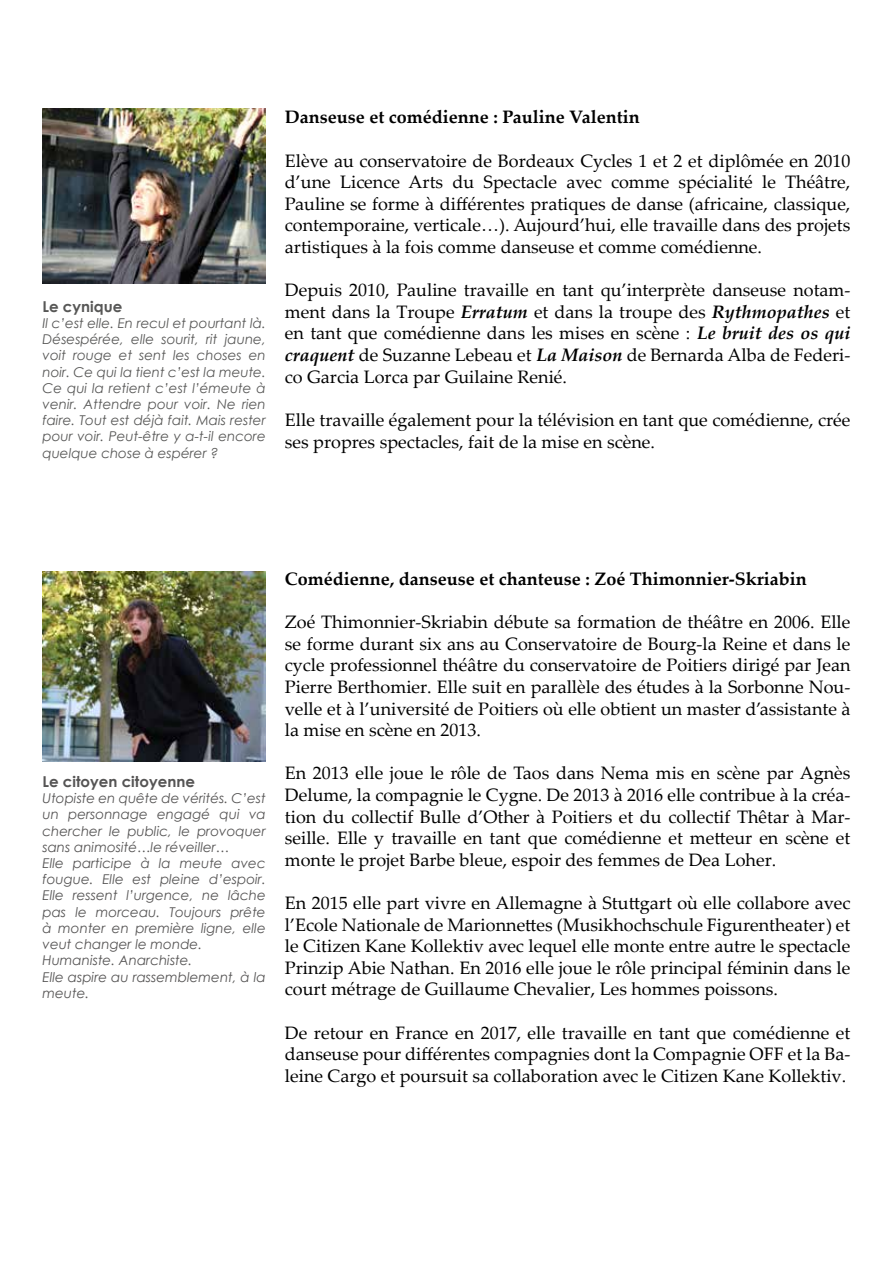
<style>
.page{position:relative;width:893px;height:1263px;background:#fff}
.page>*{position:absolute;margin:0;border:0;box-sizing:border-box;transform-origin:0 0}
.t1{font:18px/21.6px "Palatino Linotype";color:#000;text-align:justify}
.t2{font:700 18px "Palatino Linotype";color:#000}
.t3{font:700 15px "Century Gothic";color:#555454}
.t4{font:700 15px "Century Gothic";color:#575756}
.t5{font:italic 13.5px/16.2px "Century Gothic";color:#555454}
.t6{font:italic 13.5px/16.2px "Century Gothic";color:#575756;text-align:justify}
.s1{font-weight:700;font-style:italic}
</style>
<div class="page">
<img style="left:43px;top:572px;width:223px;height:190px">
<img style="left:43px;top:108px;width:223px;height:176px">
<p class="t4" style="left:43px;top:295px;width:81px">Le cynique</p>
<p class="t6" style="left:43px;top:315px;width:225px">Il c’est elle. En recul et pourtant là.<br>Désespérée, elle sourit, rit jaune, voit rouge et sent les choses en noir. Ce qui la tient c’est la meute.<br>Ce qui la retient c’est l’émeute à venir. Attendre pour voir. Ne rien faire. Tout est déjà fait. Mais rester pour voir. Peut-être y a-t-il encore quelque chose à espérer ?</p>
<p class="t2" style="left:285px;top:105px;width:356px">Danseuse et comédienne : Pauline Valentin</p>
<p class="t1" style="left:285px;top:149px;width:567px">Elève au conservatoire de Bordeaux Cycles 1 et 2 et diplômée en 2010 d’une Licence Arts du Spectacle avec comme spécialité le Théâtre, Pauline se forme à différentes pratiques de danse (africaine, classique, contemporaine, verticale…). Aujourd’hui, elle travaille dans des projets artistiques à la fois comme danseuse et comme comédienne.</p>
<p class="t1" style="left:285px;top:279px;width:567px">Depuis 2010, Pauline travaille en tant qu’interprète danseuse notam&shy;ment dans la Troupe <span class="s1">Erratum</span> et dans la troupe des <span class="s1">Rythmopathes</span> et en tant que comédienne dans les mises en scène : <span class="s1">Le bruit des os qui craquent</span> de Suzanne Lebeau et <span class="s1">La Maison</span> de Bernarda Alba de Federi&shy;co Garcia Lorca par Guilaine Renié.</p>
<p class="t1" style="left:285px;top:408px;width:567px">Elle travaille également pour la télévision en tant que comédienne, crée ses propres spectacles, fait de la mise en scène.</p>
<p class="t3" style="left:43px;top:770px;width:154px">Le citoyen citoyenne</p>
<p class="t5" style="left:43px;top:790px;width:225px">Utopiste en quête de vérités. C’est un personnage engagé qui va chercher le public, le provoquer sans animosité…le réveiller…<br>Elle participe à la meute avec fougue. Elle est pleine d’espoir.<br>Elle ressent l’urgence, ne lâche pas le morceau. Toujours prête à monter en première ligne, elle veut changer le monde.<br>Humaniste. Anarchiste.<br>Elle aspire au rassemblement, à la meute.</p>
<p class="t2" style="left:285px;top:566px;width:523px">Comédienne, danseuse et chanteuse : Zoé Thimonnier-Skriabin</p>
<p class="t1" style="left:285px;top:611px;width:567px">Zoé Thimonnier-Skriabin débute sa formation de théâtre en 2006. Elle se forme durant six ans au Conservatoire de Bourg-la Reine et dans le cycle professionnel théâtre du conservatoire de Poitiers dirigé par Jean Pierre Berthomier. Elle suit en parallèle des études à la Sorbonne Nou&shy;velle et à l’université de Poitiers où elle obtient un master d’assistante à la mise en scène en 2013.</p>
<p class="t1" style="left:285px;top:762px;width:567px">En 2013 elle joue le rôle de Taos dans Nema mis en scène par Agnès Delume, la compagnie le Cygne. De 2013 à 2016 elle contribue à la créa&shy;tion du collectif Bulle d’Other à Poitiers et du collectif Thêtar à Mar&shy;seille. Elle y travaille en tant que comédienne et metteur en scène et monte le projet Barbe bleue, espoir des femmes de Dea Loher.</p>
<p class="t1" style="left:285px;top:891px;width:567px">En 2015 elle part vivre en Allemagne à Stuttgart où elle collabore avec l’Ecole Nationale de Marionnettes (Musikhochschule Figurentheater) et le Citizen Kane Kollektiv avec lequel elle monte entre autre le spectacle Prinzip Abie Nathan. En 2016 elle joue le rôle principal féminin dans le court métrage de Guillaume Chevalier, Les hommes poissons.</p>
<p class="t1" style="left:285px;top:1021px;width:567px">De retour en France en 2017, elle travaille en tant que comédienne et danseuse pour différentes compagnies dont la Compagnie OFF et la Ba&shy;leine Cargo et poursuit sa collaboration avec le Citizen Kane Kollektiv.</p>
</div>
